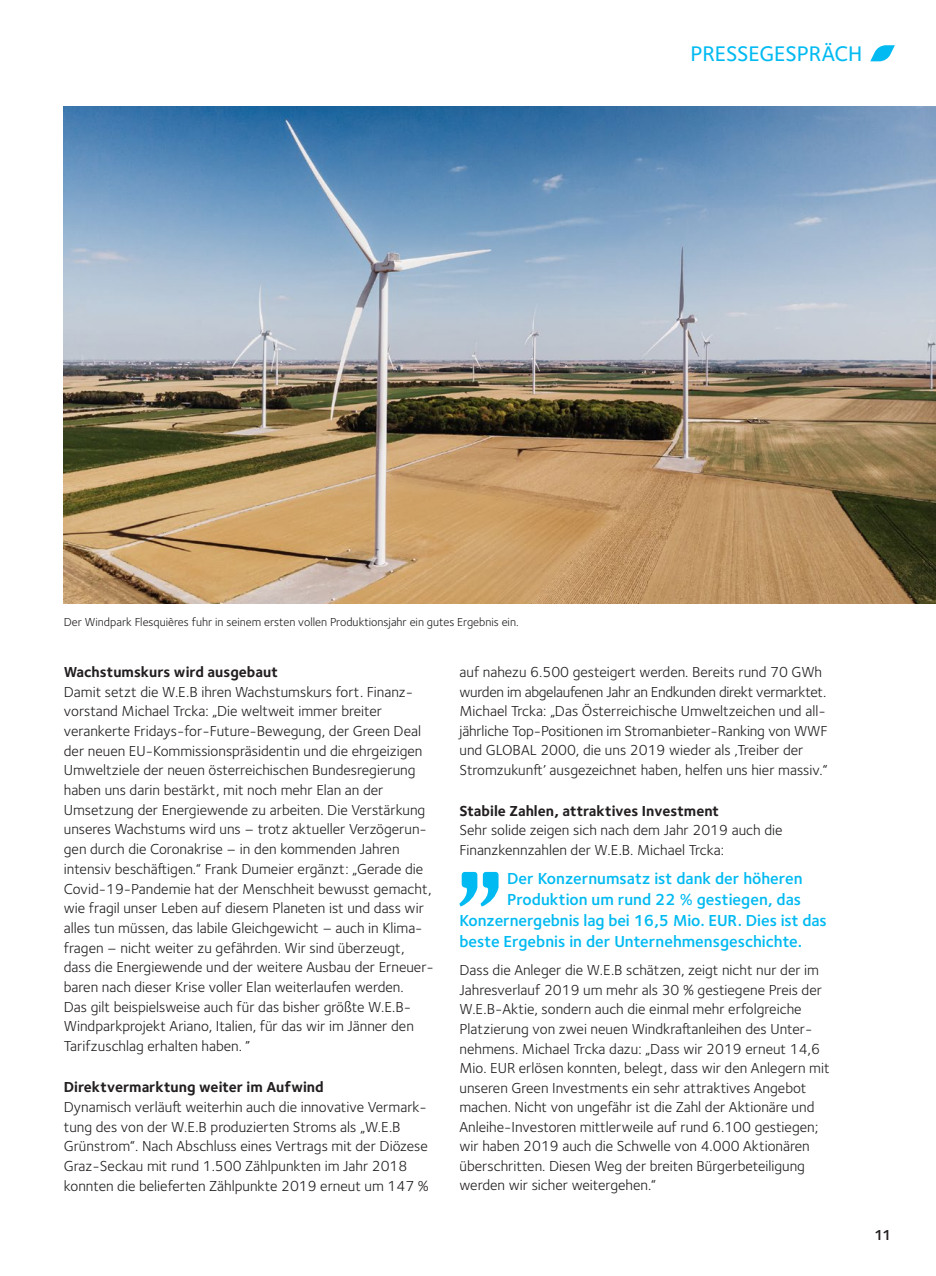
<style>
.page{position:relative;width:936px;height:1276px;background:#fff}
.page>*{position:absolute;margin:0;border:0;box-sizing:border-box;transform-origin:0 0}
.t1{font:500 21.9px "Foundry Sterling";letter-spacing:-.005em;color:#00baf1}
.t2{font:600 16.5px "Foundry Sterling";color:#00baf1}
.t3{font:15px/19.6px "Foundry Sterling";color:#231f20}
.t4{font:700 15px "Foundry Sterling";color:#231f20}
.t5{font:600 15px "Foundry Sterling";color:#231f20}
.t6{font:12px "Foundry Sterling";color:#231f20}
</style>
<div class="page">
<svg style="left:870px;top:45px;width:24px;height:16px"></svg>
<img style="left:64px;top:106px;width:871px;height:498px">
<svg style="left:459px;top:872px;width:39px;height:34px"></svg>
<h1 class="t1" style="left:690px;top:40px;width:173px">PRESSEGESPRÄCH</h1>
<p class="t6" style="left:64px;top:615px;width:456px">Der Windpark Flesquières fuhr in seinem ersten vollen Produktionsjahr ein gutes Ergebnis ein.</p>
<p class="t4" style="left:64px;top:663px;width:216px">Wachstumskurs wird ausgebaut</p>
<p class="t3" style="left:64px;top:682px;width:371px">Damit setzt die W.E.B ihren Wachstumskurs fort. Finanz&shy;vorstand Michael Trcka: „Die weltweit immer breiter verankerte Fridays-for-Future-Bewegung, der Green Deal der neuen EU-Kommissionspräsidentin und die ehrgeizigen Umweltziele der neuen österreichischen Bundesregierung haben uns darin bestärkt, mit noch mehr Elan an der Umsetzung der Energiewende zu arbeiten. Die Verstärkung unseres Wachstums wird uns – trotz aktueller Verzögerun&shy;gen durch die Coronakrise – in den kommenden Jahren intensiv beschäftigen.“ Frank Dumeier ergänzt: „Gerade die Covid-19-Pandemie hat der Menschheit bewusst gemacht, wie fragil unser Leben auf diesem Planeten ist und dass wir alles tun müssen, das labile Gleichgewicht – auch in Klima&shy;fragen – nicht weiter zu gefährden. Wir sind überzeugt, dass die Energiewende und der weitere Ausbau der Erneuer&shy;baren nach dieser Krise voller Elan weiterlaufen werden.<br>Das gilt beispielsweise auch für das bisher größte W.E.B-Windparkprojekt Ariano, Italien, für das wir im Jänner den Tarifzuschlag erhalten haben. ”</p>
<p class="t4" style="left:64px;top:1078px;width:261px">Direktvermarktung weiter im Aufwind</p>
<p class="t3" style="left:64px;top:1097px;width:366px">Dynamisch verläuft weiterhin auch die innovative Vermark&shy;tung des von der W.E.B produzierten Stroms als „W.E.B Grünstrom“. Nach Abschluss eines Vertrags mit der Diözese Graz-Seckau mit rund 1.500 Zählpunkten im Jahr 2018 konnten die belieferten Zählpunkte 2019 erneut um 147 %</p>
<p class="t3" style="left:459px;top:662px;width:369px">auf nahezu 6.500 gesteigert werden. Bereits rund 70 GWh wurden im abgelaufenen Jahr an Endkunden direkt vermarktet.<br>Michael Trcka: „Das Österreichische Umweltzeichen und all&shy;jährliche Top-Positionen im Stromanbieter-Ranking von WWF und GLOBAL 2000, die uns 2019 wieder als ‚Treiber der Stromzukunft’ ausgezeichnet haben, helfen uns hier massiv.“</p>
<p class="t4" style="left:459px;top:801px;width:261px">Stabile Zahlen, attraktives Investment</p>
<p class="t3" style="left:459px;top:820px;width:324px">Sehr solide zeigen sich nach dem Jahr 2019 auch die<br>Finanzkennzahlen der W.E.B. Michael Trcka:</p>
<p class="t2" style="left:507px;top:869px;width:297px">Der Konzernumsatz ist dank der höheren</p>
<p class="t2" style="left:507px;top:890px;width:295px">Produktion um rund 22 % gestiegen, das</p>
<p class="t2" style="left:459px;top:911px;width:369px">Konzernergebnis lag bei 16,5 Mio. EUR. Dies ist das</p>
<p class="t2" style="left:459px;top:932px;width:344px">beste Ergebnis in der Unternehmensgeschichte.</p>
<p class="t3" style="left:459px;top:960px;width:371px">Dass die Anleger die W.E.B schätzen, zeigt nicht nur der im Jahresverlauf 2019 um mehr als 30 % gestiegene Preis der W.E.B-Aktie, sondern auch die einmal mehr erfolgreiche Platzierung von zwei neuen Windkraftanleihen des Unter&shy;nehmens. Michael Trcka dazu: „Dass wir 2019 erneut 14,6<br>Mio. EUR erlösen konnten, belegt, dass wir den Anlegern mit unseren Green Investments ein sehr attraktives Angebot machen. Nicht von ungefähr ist die Zahl der Aktionäre und Anleihe-Investoren mittlerweile auf rund 6.100 gestiegen; wir haben 2019 auch die Schwelle von 4.000 Aktionären überschritten. Diesen Weg der breiten Bürgerbeteiligung werden wir sicher weitergehen.“</p>
<p class="t5" style="left:874px;top:1226px;width:19px">11</p>
</div>
